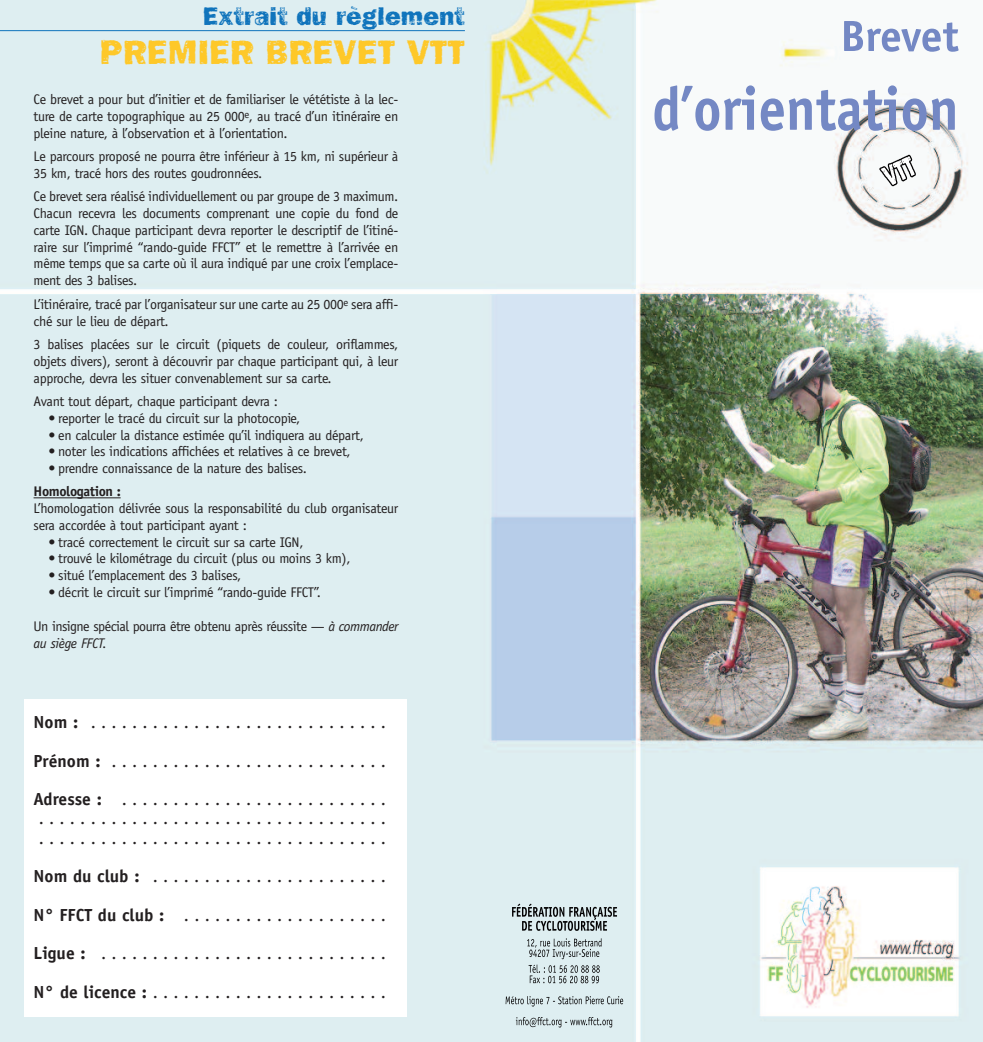
<style>
.page{position:relative;width:983px;height:1042px;background:#fff}
.page>*{position:absolute;margin:0;border:0;box-sizing:border-box;transform-origin:0 0}
.t1{font:35px "Frankie";color:#fec829}
.t2{font:26.25px "Frankie";color:#1074bc}
.t3{font:17.5px/19.2px "Officina Sans";color:#231f20;text-align:center}
.t4{font:14px/16.8px "Officina Sans";letter-spacing:-.025em;color:#231f20}
.t5{font:700 14px "Officina Sans";letter-spacing:-.03em;color:#231f20}
.s1{font-style:italic}
.s2{font-weight:700}
</style>
<div class="page">
<img style="left:0;top:0;width:982px;height:1042px">
<img style="left:879px;top:155px;width:36px;height:31px">
<img style="left:880px;top:156px;width:34px;height:29px">
<img style="left:654px;top:21px;width:304px;height:110px">
<img style="left:512px;top:903px;width:52px;height:14px">
<img style="left:522px;top:921px;width:67px;height:10px">
<img style="left:527px;top:938px;width:43px;height:10px">
<img style="left:529px;top:949px;width:38px;height:10px">
<img style="left:528px;top:964px;width:48px;height:9px">
<img style="left:529px;top:975px;width:44px;height:8px">
<img style="left:505px;top:996px;width:29px;height:10px">
<img style="left:515px;top:1017px;width:32px;height:10px">
<div style="left:25px;top:699px;width:382px;height:318px;background:#fff"></div>
<hr style="left:34px;top:497px;width:87px;height:1px;background:#231f20">
<hr style="left:0;top:30px;width:465px;height:1px;background:#1074bc">
<h2 class="t2" style="left:203px;top:1px;width:263px">Extrait du règlement</h2>
<h1 class="t1" style="left:100px;top:32px;width:366px">PREMIER BREVET VTT</h1>
<p class="t4" style="left:34px;top:91px;width:366px;line-height:17.3px;text-align:justify">Ce brevet a pour but d’initier et de familiariser le vététiste à la lec&shy;ture de carte topographique au 25 000<sup>e</sup>, au tracé d’un itinéraire en pleine nature, à l’observation et à l’orientation.</p>
<p class="t4" style="left:34px;top:149px;width:366px">Le parcours proposé ne pourra être inférieur à 15 km, ni supérieur à<br>35 km, tracé hors des routes goudronnées.</p>
<p class="t4" style="left:34px;top:189px;width:366px;text-align:justify">Ce brevet sera réalisé individuellement ou par groupe de 3 maximum.<br>Chacun recevra les documents comprenant une copie du fond de carte IGN. Chaque participant devra reporter le descriptif de l’itiné&shy;raire sur l’imprimé “rando-guide FFCT” et le remettre à l’arrivée en même temps que sa carte où il aura indiqué par une croix l’emplace&shy;ment des 3 balises.</p>
<p class="t4" style="left:34px;top:297px;width:366px">L’itinéraire, tracé par l’organisateur sur une carte au 25 000<sup>e</sup> sera affi&shy;ché sur le lieu de départ.</p>
<p class="t4" style="left:34px;top:337px;width:366px;text-align:justify">3 balises placées sur le circuit (piquets de couleur, oriflammes, objets divers), seront à découvrir par chaque participant qui, à leur approche, devra les situer convenablement sur sa carte.</p>
<p class="t4" style="left:34px;top:394px;width:246px">Avant tout départ, chaque participant devra :</p>
<p class="t4" style="left:48px;top:411px;width:253px">• reporter le tracé du circuit sur la photocopie,</p>
<p class="t4" style="left:48px;top:427px;width:317px">• en calculer la distance estimée qu’il indiquera au départ,</p>
<p class="t4" style="left:48px;top:444px;width:304px">• noter les indications affichées et relatives à ce brevet,</p>
<p class="t4" style="left:48px;top:461px;width:260px">• prendre connaissance de la nature des balises.</p>
<p class="t5" style="left:34px;top:486px;width:89px">Homologation :</p>
<p class="t4" style="left:34px;top:501px;width:366px">L’homologation délivrée sous la responsabilité du club organisateur sera accordée à tout participant ayant :</p>
<p class="t4" style="left:48px;top:535px;width:256px">• tracé correctement le circuit sur sa carte IGN,</p>
<p class="t4" style="left:48px;top:551px;width:303px">• trouvé le kilométrage du circuit (plus ou moins 3 km),</p>
<p class="t4" style="left:48px;top:568px;width:194px">• situé l’emplacement des 3 balises,</p>
<p class="t4" style="left:48px;top:585px;width:274px">• décrit le circuit sur l’imprimé “rando-guide FFCT”.</p>
<p class="t4" style="left:34px;top:619px;width:366px">Un insigne spécial pourra être obtenu après réussite — <span class="s1">à commander au siège FFCT.</span></p>
<p class="t3" style="left:34px;top:714px;width:354px"><span class="s2">Nom :</span> . . . . . . . . . . . . . . . . . . . . . . . . . . . . .</p>
<p class="t3" style="left:34px;top:752px;width:354px"><span class="s2">Prénom :</span> . . . . . . . . . . . . . . . . . . . . . . . . . . .</p>
<p class="t3" style="left:34px;top:791px;width:354px"><span class="s2">Adresse :</span> . . . . . . . . . . . . . . . . . . . . . . . . . . . . . . . . . . . . . . . . . . . . . . . . . . . . . . . . . . . . . . . . . . . . . . . . . . . . . . . . . . . . . . . . . . . . . .</p>
<p class="t3" style="left:34px;top:868px;width:354px"><span class="s2">Nom du club :</span> . . . . . . . . . . . . . . . . . . . . . . .</p>
<p class="t3" style="left:34px;top:906px;width:354px"><span class="s2">N° FFCT du club :</span> . . . . . . . . . . . . . . . . . . . .</p>
<p class="t3" style="left:34px;top:945px;width:354px"><span class="s2">Ligue :</span> . . . . . . . . . . . . . . . . . . . . . . . . . . . .</p>
<p class="t3" style="left:34px;top:983px;width:354px"><span class="s2">N° de licence :</span> . . . . . . . . . . . . . . . . . . . . . . .</p>
</div>
